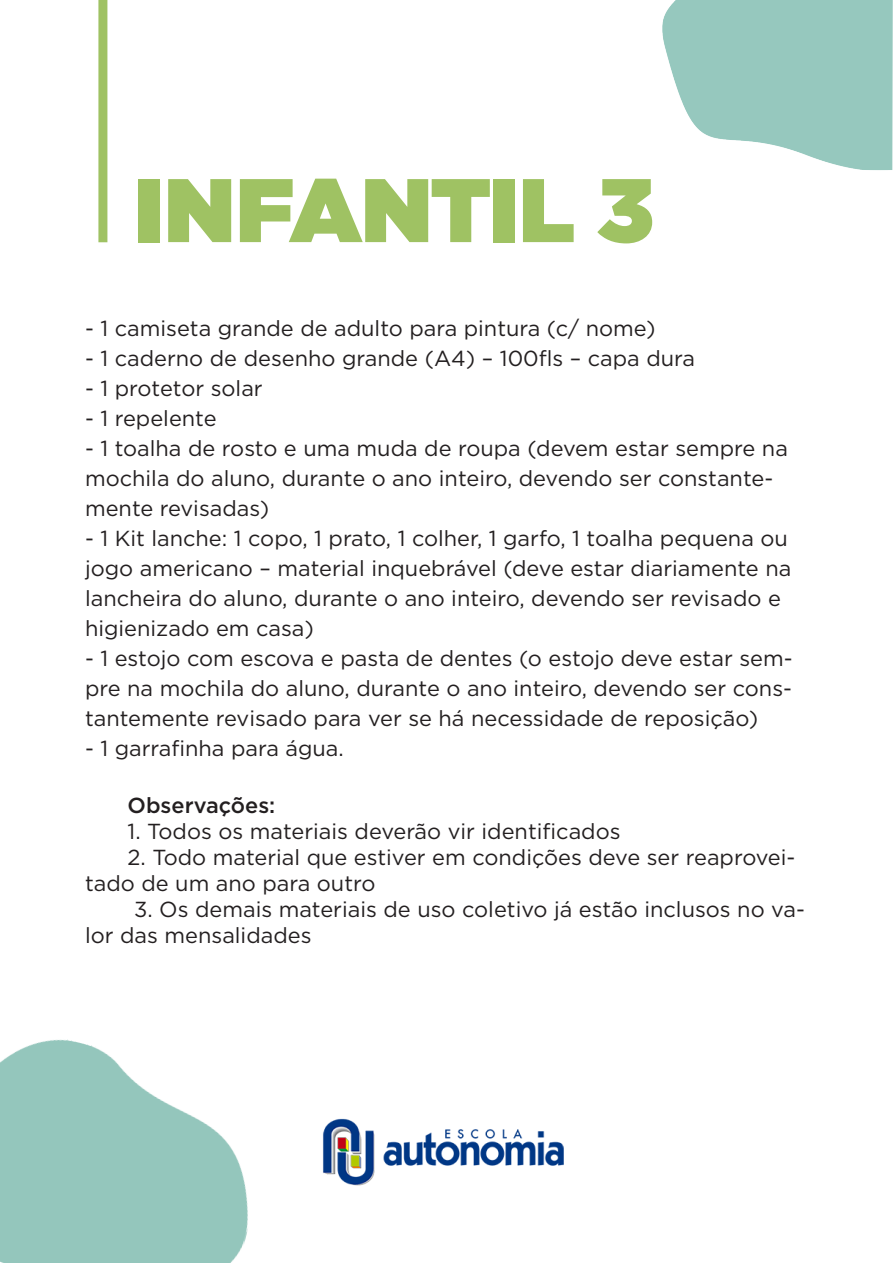
<style>
.page{position:relative;width:893px;height:1263px;background:#fff}
.page>*{position:absolute;margin:0;border:0;box-sizing:border-box;transform-origin:0 0}
.t1{font:900 90px "Gotham";color:#9fc263}
.t2{font:21.75px/30px "Gotham";color:#231f20}
.t3{font:500 21.75px "Gotham";color:#231f20}
</style>
<div class="page">
<img style="left:323px;top:1118px;width:241px;height:68px">
<div style="left:98px;top:0;width:9px;height:242px;background:#9fc263"></div>
<img style="left:662px;top:0;width:231px;height:170px">
<img style="left:0;top:1039px;width:248px;height:224px">
<p class="t1" style="left:135px;top:146px;width:520px">INFANTIL 3</p>
<p class="t2" style="left:85px;top:313px;width:572px">- 1 camiseta grande de adulto para pintura (c/ nome)</p>
<p class="t2" style="left:85px;top:343px;width:612px">- 1 caderno de desenho grande (A4) – 100fls – capa dura</p>
<p class="t2" style="left:85px;top:373px;width:179px">- 1 protetor solar</p>
<p class="t2" style="left:85px;top:403px;width:133px">- 1 repelente</p>
<p class="t2" style="left:85px;top:433px;width:704px">- 1 toalha de rosto e uma muda de roupa (devem estar sempre na mochila do aluno, durante o ano inteiro, devendo ser constante&shy;mente revisadas)</p>
<p class="t2" style="left:85px;top:523px;width:708px">- 1 Kit lanche: 1 copo, 1 prato, 1 colher, 1 garfo, 1 toalha pequena ou jogo americano – material inquebrável (deve estar diariamente na lancheira do aluno, durante o ano inteiro, devendo ser revisado e higienizado em casa)</p>
<p class="t2" style="left:85px;top:643px;width:709px;text-align:justify">- 1 estojo com escova e pasta de dentes (o estojo deve estar sem&shy;pre na mochila do aluno, durante o ano inteiro, devendo ser cons&shy;tantemente revisado para ver se há necessidade de reposição)</p>
<p class="t2" style="left:85px;top:733px;width:260px">- 1 garrafinha para água.</p>
<p class="t3" style="left:128px;top:790px;width:149px">Observações:</p>
<p class="t2" style="left:128px;top:815px;width:495px">1. Todos os materiais deverão vir identificados</p>
<p class="t2" style="left:85px;top:843px;width:712px;line-height:26.1px;text-indent:43px">2. Todo material que estiver em condições deve ser reaprovei&shy;tado de um ano para outro</p>
<p class="t2" style="left:85px;top:896px;width:721px;line-height:26.1px;text-indent:49px">3. Os demais materiais de uso coletivo já estão inclusos no va&shy;lor das mensalidades</p>
</div>
